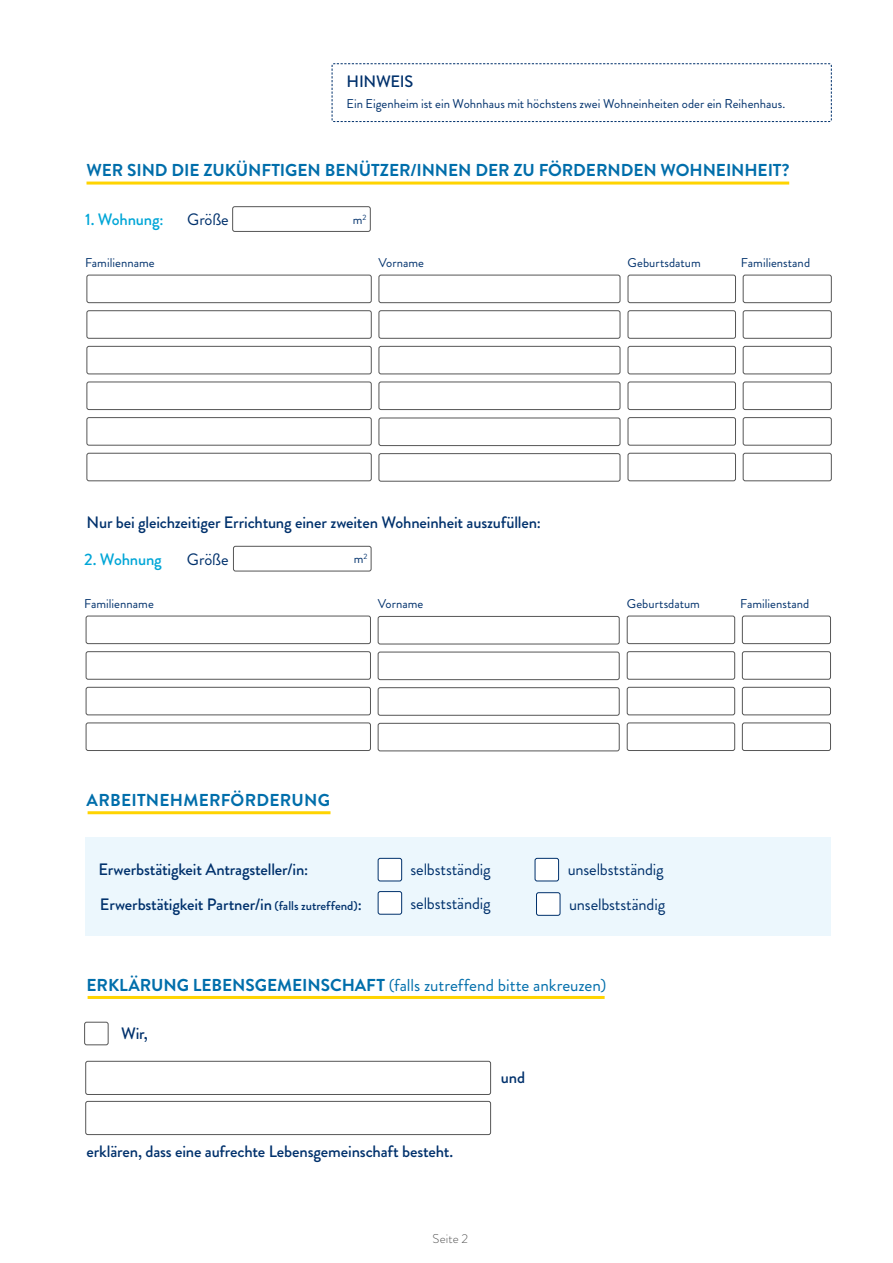
<style>
.page{position:relative;width:893px;height:1263px;background:#fff}
.page>*{position:absolute;margin:0;border:0;box-sizing:border-box;transform-origin:0 0}
.t1{font:700 17.25px "Brandon Grotesque";letter-spacing:-.005em;color:#006eab}
.t2{font:17.25px "Brandon Grotesque";letter-spacing:-.005em;color:#006eab}
.t3{font:700 17.25px "Brandon Grotesque";letter-spacing:.015em;color:#006eab}
.t4{font:500 16.5px "Brandon Grotesque";letter-spacing:-.01em;color:#00316c}
.t5{font:16.5px "Brandon Grotesque";letter-spacing:-.01em;color:#00316c}
.t6{font:500 16.5px "Brandon Grotesque";letter-spacing:-.01em;color:#00a6d7}
.t7{font:12.75px "Brandon Grotesque";color:#00316c}
.t8{font:300 12.75px "Brandon Grotesque";letter-spacing:.01em;color:#565656}
.s1{font-size:12.75px}
.s2{font-weight:700}
</style>
<div class="page">
<svg style="left:331px;top:63px;width:501px;height:59px"></svg>
<div style="left:87px;top:275px;width:285px;height:28px;border:1px solid #565656;border-radius:2px"></div>
<div style="left:379px;top:275px;width:241px;height:28px;border:1px solid #565656;border-radius:2px"></div>
<hr style="left:87px;top:182px;width:702px;height:3px;background:#ffd400">
<div style="left:628px;top:275px;width:108px;height:28px;border:1px solid #565656;border-radius:2px"></div>
<div style="left:743px;top:275px;width:89px;height:28px;border:1px solid #565656;border-radius:2px"></div>
<hr style="left:88px;top:996px;width:517px;height:3px;background:#ffd400">
<hr style="left:88px;top:811px;width:242px;height:3px;background:#ffd400">
<div style="left:232px;top:206px;width:139px;height:26px;border:1px solid #565656;border-radius:2px"></div>
<div style="left:87px;top:310px;width:285px;height:29px;border:1px solid #565656;border-radius:2px"></div>
<div style="left:379px;top:310px;width:241px;height:29px;border:1px solid #565656;border-radius:2px"></div>
<div style="left:628px;top:310px;width:108px;height:29px;border:1px solid #565656;border-radius:2px"></div>
<div style="left:743px;top:310px;width:89px;height:29px;border:1px solid #565656;border-radius:2px"></div>
<div style="left:87px;top:346px;width:285px;height:28px;border:1px solid #565656;border-radius:2px"></div>
<div style="left:379px;top:346px;width:241px;height:28px;border:1px solid #565656;border-radius:2px"></div>
<div style="left:628px;top:346px;width:108px;height:28px;border:1px solid #565656;border-radius:2px"></div>
<div style="left:743px;top:346px;width:89px;height:28px;border:1px solid #565656;border-radius:2px"></div>
<div style="left:87px;top:382px;width:285px;height:28px;border:1px solid #565656;border-radius:2px"></div>
<div style="left:379px;top:382px;width:241px;height:28px;border:1px solid #565656;border-radius:2px"></div>
<div style="left:628px;top:382px;width:108px;height:28px;border:1px solid #565656;border-radius:2px"></div>
<div style="left:743px;top:382px;width:89px;height:28px;border:1px solid #565656;border-radius:2px"></div>
<div style="left:87px;top:417px;width:285px;height:29px;border:1px solid #565656;border-radius:2px"></div>
<div style="left:379px;top:418px;width:241px;height:28px;border:1px solid #565656;border-radius:2px"></div>
<div style="left:628px;top:417px;width:108px;height:29px;border:1px solid #565656;border-radius:2px"></div>
<div style="left:743px;top:417px;width:89px;height:29px;border:1px solid #565656;border-radius:2px"></div>
<div style="left:87px;top:453px;width:285px;height:28px;border:1px solid #565656;border-radius:2px"></div>
<div style="left:379px;top:453px;width:241px;height:29px;border:1px solid #565656;border-radius:2px"></div>
<div style="left:628px;top:453px;width:108px;height:28px;border:1px solid #565656;border-radius:2px"></div>
<div style="left:743px;top:453px;width:89px;height:28px;border:1px solid #565656;border-radius:2px"></div>
<div style="left:86px;top:616px;width:285px;height:28px;border:1px solid #565656;border-radius:2px"></div>
<div style="left:378px;top:616px;width:242px;height:28px;border:1px solid #565656;border-radius:2px"></div>
<div style="left:627px;top:616px;width:108px;height:28px;border:1px solid #565656;border-radius:2px"></div>
<div style="left:742px;top:616px;width:89px;height:28px;border:1px solid #565656;border-radius:2px"></div>
<div style="left:86px;top:651px;width:285px;height:29px;border:1px solid #565656;border-radius:2px"></div>
<div style="left:378px;top:652px;width:242px;height:28px;border:1px solid #565656;border-radius:2px"></div>
<div style="left:627px;top:651px;width:108px;height:29px;border:1px solid #565656;border-radius:2px"></div>
<div style="left:742px;top:651px;width:89px;height:29px;border:1px solid #565656;border-radius:2px"></div>
<div style="left:86px;top:687px;width:285px;height:28px;border:1px solid #565656;border-radius:2px"></div>
<div style="left:378px;top:687px;width:242px;height:29px;border:1px solid #565656;border-radius:2px"></div>
<div style="left:627px;top:687px;width:108px;height:28px;border:1px solid #565656;border-radius:2px"></div>
<div style="left:742px;top:687px;width:89px;height:28px;border:1px solid #565656;border-radius:2px"></div>
<div style="left:86px;top:722px;width:285px;height:29px;border:1px solid #565656;border-radius:2px"></div>
<div style="left:378px;top:723px;width:242px;height:28px;border:1px solid #565656;border-radius:2px"></div>
<div style="left:627px;top:722px;width:108px;height:29px;border:1px solid #565656;border-radius:2px"></div>
<div style="left:742px;top:722px;width:89px;height:29px;border:1px solid #565656;border-radius:2px"></div>
<div style="left:86px;top:837px;width:745px;height:99px;background:#ecf7fd"></div>
<div style="left:378px;top:858px;width:24px;height:23px;background:#fff;border-radius:2px"></div>
<div style="left:378px;top:858px;width:24px;height:23px;border:1px solid #00316c;border-radius:2px"></div>
<div style="left:535px;top:858px;width:24px;height:23px;background:#fff;border-radius:2px"></div>
<div style="left:535px;top:858px;width:24px;height:23px;border:1px solid #00316c;border-radius:2px"></div>
<div style="left:378px;top:891px;width:24px;height:23px;background:#fff;border-radius:2px"></div>
<div style="left:378px;top:891px;width:24px;height:23px;border:1px solid #00316c;border-radius:2px"></div>
<div style="left:536px;top:893px;width:24px;height:22px;background:#fff;border-radius:2px"></div>
<div style="left:536px;top:892px;width:24px;height:24px;border:1px solid #00316c;border-radius:2px"></div>
<div style="left:84px;top:1022px;width:25px;height:23px;border:1px solid #565656;border-radius:2px"></div>
<div style="left:85px;top:1061px;width:406px;height:34px;border:1px solid #565656;border-radius:2px"></div>
<div style="left:85px;top:1101px;width:406px;height:34px;border:1px solid #565656;border-radius:2px"></div>
<div style="left:233px;top:546px;width:138px;height:25px;border:1px solid #565656;border-radius:2px"></div>
<p class="t4" style="left:347px;top:70px;width:68px">HINWEIS</p>
<p class="t7" style="left:347px;top:95px;width:440px">Ein Eigenheim ist ein Wohnhaus mit höchstens zwei Wohneinheiten oder ein Reihenhaus.</p>
<p class="t1" style="left:87px;top:158px;width:705px">WER SIND DIE ZUKÜNFTIGEN BENÜTZER/INNEN DER ZU FÖRDERNDEN WOHNEINHEIT?</p>
<p class="t6" style="left:85px;top:208px;width:80px">1. Wohnung:</p>
<p class="t7" style="left:353px;top:210px;width:15px">m<sup>2</sup></p>
<p class="t5" style="left:187px;top:208px;width:43px">Größe</p>
<p class="t7" style="left:85px;top:254px;width:71px">Familienname</p>
<p class="t7" style="left:379px;top:254px;width:47px">Vorname</p>
<p class="t7" style="left:628px;top:254px;width:75px">Geburtsdatum</p>
<p class="t7" style="left:741px;top:254px;width:71px">Familienstand</p>
<p class="t4" style="left:87px;top:511px;width:456px">Nur bei gleichzeitiger Errichtung einer zweiten Wohneinheit auszufüllen:</p>
<p class="t6" style="left:84px;top:548px;width:79px">2. Wohnung</p>
<p class="t7" style="left:84px;top:594px;width:71px">Familienname</p>
<p class="t7" style="left:378px;top:595px;width:47px">Vorname</p>
<p class="t7" style="left:627px;top:594px;width:75px">Geburtsdatum</p>
<p class="t7" style="left:740px;top:594px;width:71px">Familienstand</p>
<p class="t5" style="left:187px;top:548px;width:43px">Größe</p>
<p class="t7" style="left:354px;top:550px;width:15px">m<sup>2</sup></p>
<p class="t3" style="left:87px;top:788px;width:245px">ARBEITNEHMERFÖRDERUNG</p>
<p class="t4" style="left:98px;top:858px;width:211px">Erwerbstätigkeit Antragsteller/in:</p>
<p class="t5" style="left:410px;top:858px;width:82px">selbstständig</p>
<p class="t5" style="left:568px;top:858px;width:98px">unselbstständig</p>
<p class="t4" style="left:100px;top:893px;width:263px">Erwerbstätigkeit Partner/in <span class="s1">(falls zutreffend)</span>:</p>
<p class="t5" style="left:410px;top:892px;width:82px">selbstständig</p>
<p class="t5" style="left:569px;top:893px;width:98px">unselbstständig</p>
<p class="t2" style="left:87px;top:973px;width:521px"><span class="s2">ERKLÄRUNG LEBENSGEMEINSCHAFT</span> (falls zutreffend bitte ankreuzen)</p>
<p class="t4" style="left:121px;top:1022px;width:28px">Wir,</p>
<p class="t4" style="left:87px;top:1140px;width:368px">erklären, dass eine aufrechte Lebensgemeinschaft besteht.</p>
<p class="t8" style="left:433px;top:1229px;width:37px">Seite 2</p>
<p class="t4" style="left:501px;top:1066px;width:26px">und</p>
</div>
